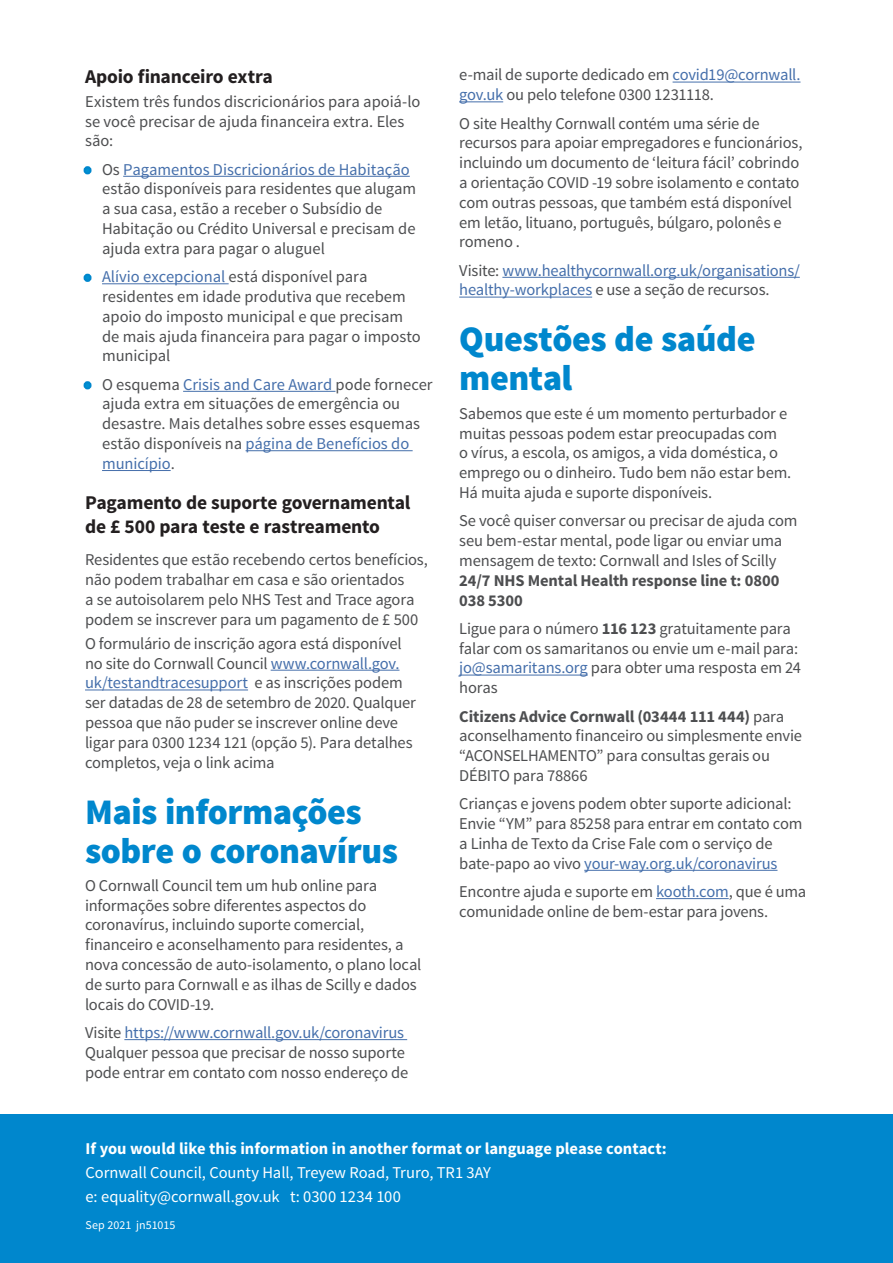
<style>
.page{position:relative;width:893px;height:1263px;background:#fff}
.page>*{position:absolute;margin:0;border:0;box-sizing:border-box;transform-origin:0 0}
.Subhead_1{font:900 36px/39px "Source Sans Pro";letter-spacing:-.015em;color:#0087cd}
.Subhead_3{font:700 19.5px/23.4px "Source Sans Pro";letter-spacing:-.01em;color:#231f20}
.body{font:16.5px/19.8px "Source Sans Pro";letter-spacing:-.01em;color:#4d4e50}
.Subhead_3-2{font:16.5px/19.8px "Source Sans Pro";letter-spacing:-.01em;color:#4d4e50}
.body-2{font:16.5px "Source Sans Pro";letter-spacing:-.005em;color:#fff}
.body-3{font:16.5px/19.8px "Source Sans Pro";letter-spacing:-.01em;color:#456fab}
.body-4{font:700 16.5px "Source Sans Pro";color:#fff}
.body-5{font:12px "Source Sans Pro";letter-spacing:.005em;color:#fff}
.s1{color:#0087cd}
.s2{color:#456fab}
.s3{color:#4d4e50}
.s4{font-weight:700}
</style>
<div class="page">
<hr style="left:123px;top:176px;width:287px;height:1px;background:#456fab">
<hr style="left:102px;top:283px;width:127px;height:1px;background:#456fab">
<hr style="left:183px;top:391px;width:152px;height:1px;background:#456fab">
<hr style="left:246px;top:450px;width:167px;height:1px;background:#456fab">
<hr style="left:102px;top:470px;width:69px;height:1px;background:#456fab">
<hr style="left:271px;top:670px;width:128px;height:1px;background:#456fab">
<hr style="left:85px;top:689px;width:163px;height:1px;background:#456fab">
<hr style="left:124px;top:1039px;width:283px;height:1px;background:#456fab">
<hr style="left:673px;top:82px;width:127px;height:1px;background:#456fab">
<hr style="left:459px;top:101px;width:44px;height:1px;background:#456fab">
<hr style="left:502px;top:277px;width:298px;height:1px;background:#456fab">
<hr style="left:459px;top:297px;width:133px;height:1px;background:#456fab">
<hr style="left:459px;top:675px;width:129px;height:1px;background:#456fab">
<hr style="left:584px;top:870px;width:193px;height:1px;background:#456fab">
<hr style="left:656px;top:898px;width:73px;height:1px;background:#456fab">
<div style="left:0;top:1114px;width:893px;height:149px;background:#0087cd"></div>
<p class="Subhead_3" style="left:85px;top:65px;width:189px">Apoio financeiro extra</p>
<p class="body" style="left:85px;top:92px;width:337px">Existem três fundos discricionários para apoiá-lo se você precisar de ajuda financeira extra. Eles são:</p>
<p class="body" style="left:102px;top:160px;width:316px;text-indent:-17px"><span class="s1">•</span> Os <span class="s2">Pagamentos Discricionários de Habitação </span>estão disponíveis para residentes que alugam a sua casa, estão a receber o Subsídio de Habitação ou Crédito Universal e precisam de ajuda extra para pagar o aluguel</p>
<p class="body" style="left:102px;top:267px;width:320px;text-indent:-17px"><span class="s1">•</span> <span class="s2">Alívio excepcional</span> está disponível para residentes em idade produtiva que recebem apoio do imposto municipal e que precisam de mais ajuda financeira para pagar o imposto municipal</p>
<p class="body" style="left:102px;top:375px;width:332px;text-indent:-17px"><span class="s1">•</span> O esquema <span class="s2">Crisis and Care Award</span> pode fornecer ajuda extra em situações de emergência ou desastre. Mais detalhes sobre esses esquemas estão disponíveis na <span class="s2">página de Benefícios do município</span>.</p>
<p class="Subhead_3" style="left:85px;top:492px;width:327px">Pagamento de suporte governamental de £ 500 para teste e rastreamento</p>
<p class="Subhead_3-2" style="left:85px;top:550px;width:344px">Residentes que estão recebendo certos benefícios, não podem trabalhar em casa e são orientados<br>a se autoisolarem pelo NHS Test and Trace agora podem se inscrever para um pagamento de £ 500</p>
<p class="body" style="left:85px;top:634px;width:332px">O formulário de inscrição agora está disponível no site do Cornwall Council <span class="s2">www.cornwall.gov. uk/testandtracesupport</span> e as inscrições podem ser datadas de 28 de setembro de 2020. Qualquer pessoa que não puder se inscrever online deve ligar para 0300 1234 121 (opção 5). Para detalhes completos, veja o link acima</p>
<p class="Subhead_1" style="left:85px;top:794px;width:315px">Mais informações sobre o coronavírus</p>
<p class="body" style="left:85px;top:876px;width:338px">O Cornwall Council tem um hub online para informações sobre diferentes aspectos do coronavírus, incluindo suporte comercial, financeiro e aconselhamento para residentes, a nova concessão de auto-isolamento, o plano local de surto para Cornwall e as ilhas de Scilly e dados locais do COVID-19.</p>
<p class="body" style="left:85px;top:1023px;width:325px">Visite <span class="s2">https://www.cornwall.gov.uk/coronavirus<br></span>Qualquer pessoa que precisar de nosso suporte pode entrar em contato com nosso endereço de</p>
<p class="body" style="left:459px;top:65px;width:343px">e-mail de suporte dedicado em <span class="s2">covid19@cornwall. gov.uk</span> ou pelo telefone 0300 1231118.</p>
<p class="body" style="left:459px;top:113px;width:345px">O site Healthy Cornwall contém uma série de recursos para apoiar empregadores e funcionários, incluindo um documento de ‘leitura fácil’ cobrindo a orientação COVID -19 sobre isolamento e contato com outras pessoas, que também está disponível em letão, lituano, português, búlgaro, polonês e romeno .</p>
<p class="body-3" style="left:459px;top:261px;width:342px"><span class="s3">Visite:</span> www.healthycornwall.org.uk/organisations/ healthy-workplaces <span class="s3">e use a seção de recursos.</span></p>
<p class="Subhead_1" style="left:459px;top:322px;width:298px">Questões de saúde mental</p>
<p class="body" style="left:459px;top:404px;width:334px">Sabemos que este é um momento perturbador e muitas pessoas podem estar preocupadas com<br>o vírus, a escola, os amigos, a vida doméstica, o emprego ou o dinheiro. Tudo bem não estar bem.<br>Há muita ajuda e suporte disponíveis.</p>
<p class="body" style="left:459px;top:511px;width:340px">Se você quiser conversar ou precisar de ajuda com seu bem-estar mental, pode ligar ou enviar uma mensagem de texto: Cornwall and Isles of Scilly <span class="s4">24/7 NHS Mental Health response line t: 0800<br>038 5300</span></p>
<p class="body" style="left:459px;top:619px;width:343px">Ligue para o número <span class="s4">116 123</span> gratuitamente para falar com os samaritanos ou envie um e-mail para: <span class="s2">jo@samaritans.org</span> para obter uma resposta em 24 horas</p>
<p class="body" style="left:459px;top:706px;width:344px"><span class="s4">Citizens Advice Cornwall (03444 111 444)</span> para aconselhamento financeiro ou simplesmente envie “ACONSELHAMENTO” para consultas gerais ou DÉBITO para 78866</p>
<p class="body" style="left:459px;top:794px;width:345px">Crianças e jovens podem obter suporte adicional:<br>Envie “YM” para 85258 para entrar em contato com a Linha de Texto da Crise Fale com o serviço de bate-papo ao vivo <span class="s2">your-way.org.uk/coronavirus</span></p>
<p class="body" style="left:459px;top:882px;width:349px">Encontre ajuda e suporte em <span class="s2">kooth.com</span>, que é uma comunidade online de bem-estar para jovens.</p>
<p class="body-4" style="left:86px;top:1138px;width:583px">If you would like this information in another format or language please contact:</p>
<p class="body-2" style="left:86px;top:1162px;width:407px">Cornwall Council, County Hall, Treyew Road, Truro, TR1 3AY</p>
<p class="body-2" style="left:86px;top:1186px;width:317px">e: equality@cornwall.gov.uk t: 0300 1234 100</p>
<p class="body-5" style="left:86px;top:1218px;width:92px">Sep 2021 jn51015</p>
</div>
